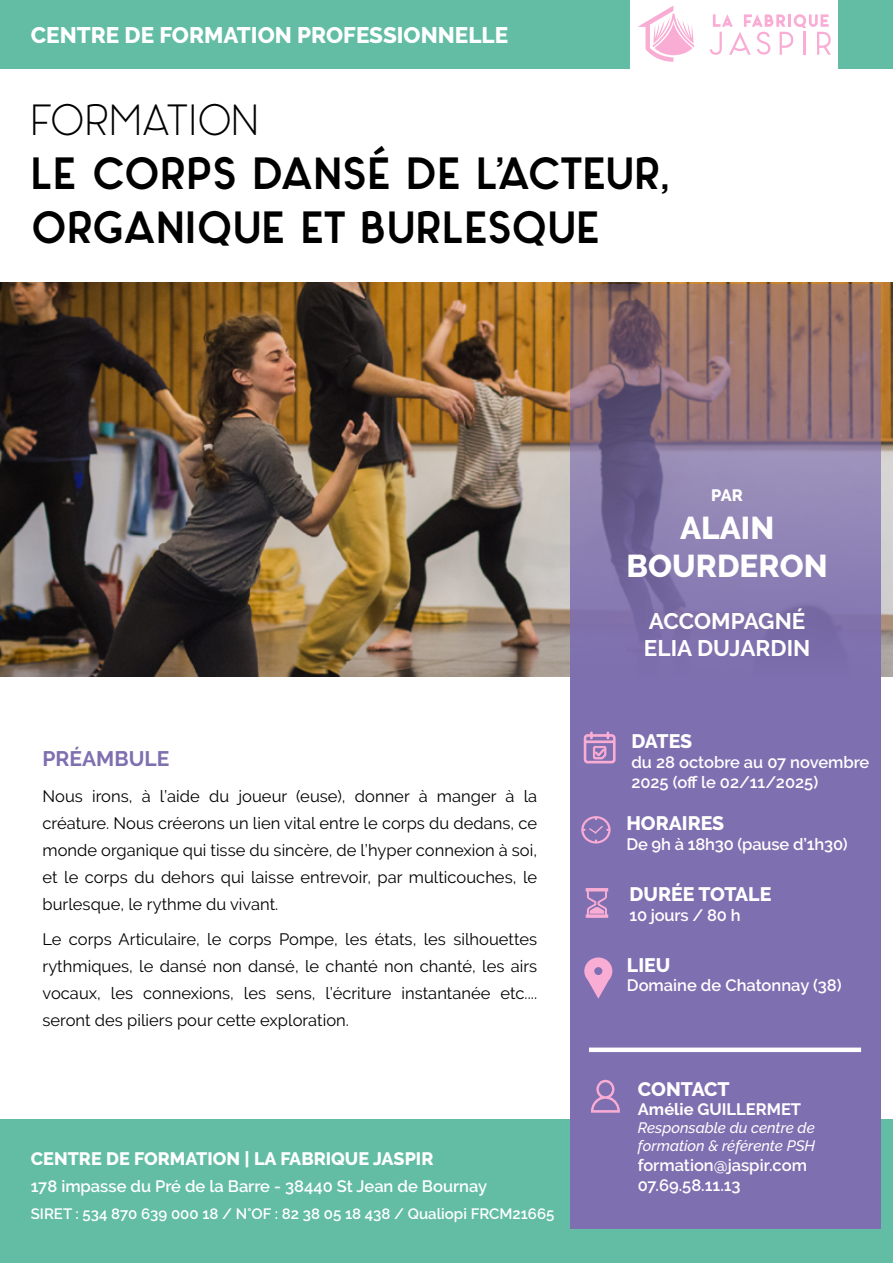
<style>
.page{position:relative;width:893px;height:1263px;background:#fff}
.page>*{position:absolute;margin:0;border:0;box-sizing:border-box;transform-origin:0 0}
.t1{font:700 45px/54px "Panama";color:#000}
.t2{font:300 43.5px "Panama";letter-spacing:-.02em;color:#000}
.t3{font:800 31.5px/37.8px "Raleway";color:#fff;text-align:center}
.t4{font:800 22.5px "Raleway";color:#fff}
.t5{font:700 22.5px/27px "Raleway";color:#fff}
.t6{font:700 21px "Raleway";color:#7e6fb0}
.t7{font:800 19.5px "Raleway";color:#fff}
.t8{font:800 18px "Raleway";color:#fff}
.t9{font:16.5px/27px "Raleway";color:#000;text-align:justify}
.t10{font:600 16.5px/19.8px "Raleway";color:#fff}
.t11{font:700 16.5px "Raleway";color:#fff}
.t12{font:800 16.5px "Raleway";color:#fff}
.t13{font:600 15px "Raleway";color:#fff}
.t14{font:italic 500 15px/18px "Raleway";color:#fff}
</style>
<div class="page">
<img style="left:0;top:283px;width:893px;height:394px">
<div style="left:0;top:1119px;width:893px;height:144px;background:#62bda4"></div>
<svg style="left:570px;top:285px;width:310px;height:944px;background:#8371a3"></svg>
<svg style="left:583px;top:731px;width:33px;height:33px"></svg>
<div style="left:0;top:0;width:629px;height:68px;background:#62bda4"></div>
<div style="left:839px;top:0;width:54px;height:68px;background:#62bda4"></div>
<svg style="left:638px;top:6px;width:56px;height:56px"></svg>
<svg style="left:710px;top:14px;width:121px;height:41px"></svg>
<div style="left:589px;top:1047px;width:272px;height:5px;background:#fff"></div>
<svg style="left:591px;top:1080px;width:29px;height:33px"></svg>
<svg style="left:584px;top:957px;width:28px;height:42px"></svg>
<svg style="left:586px;top:888px;width:22px;height:30px"></svg>
<svg style="left:581px;top:816px;width:30px;height:27px"></svg>
<h3 class="t4" style="left:31px;top:22px;width:479px">CENTRE DE FORMATION PROFESSIONNELLE</h3>
<h2 class="t2" style="left:31px;top:93px;width:229px">FORMATION</h2>
<h1 class="t1" style="left:31px;top:145px;width:639px">LE CORPS DANSÉ DE L’ACTEUR,<br>ORGANIQUE ET BURLESQUE</h1>
<p class="t6" style="left:43px;top:747px;width:128px">PRÉAMBULE</p>
<p class="t9" style="left:43px;top:782px;width:496px">Nous irons, à l’aide du joueur (euse), donner à manger à la créature. Nous créerons un lien vital entre le corps du dedans, ce monde organique qui tisse du sincère, de l’hyper connexion à soi, et le corps du dehors qui laisse entrevoir, par multicouches, le burlesque, le rythme du vivant.</p>
<p class="t9" style="left:43px;top:926px;width:496px">Le corps Articulaire, le corps Pompe, les états, les silhouettes rythmiques, le dansé non dansé, le chanté non chanté, les airs vocaux, les connexions, les sens, l’écriture instantanée etc.... seront des piliers pour cette exploration.</p>
<p class="t8" style="left:31px;top:1148px;width:404px">CENTRE DE FORMATION | LA FABRIQUE JASPIR</p>
<p class="t10" style="left:31px;top:1176px;width:458px">178 impasse du Pré de la Barre - 38440 St Jean de Bournay</p>
<p class="t13" style="left:31px;top:1205px;width:525px">SIRET : 534 870 639 000 18 / N°OF : 82 38 05 18 438 / Qualiopi FRCM21665</p>
<p class="t12" style="left:711px;top:486px;width:33px">PAR</p>
<h3 class="t3" style="left:627px;top:509px;width:203px">ALAIN<br>BOURDERON</h3>
<h3 class="t5" style="left:644px;top:608px;width:168px">ACCOMPAGNÉ<br>ELIA DUJARDIN</h3>
<p class="t7" style="left:631px;top:730px;width:62px">DATES</p>
<p class="t10" style="left:631px;top:752px;width:240px">du 28 octobre au 07 novembre<br>2025 (off le 02/11/2025)</p>
<p class="t7" style="left:626px;top:812px;width:99px">HORAIRES</p>
<p class="t10" style="left:626px;top:834px;width:223px">De 9h à 18h30 (pause d’1h30)</p>
<p class="t7" style="left:629px;top:883px;width:143px">DURÉE TOTALE</p>
<p class="t10" style="left:629px;top:905px;width:113px">10 jours / 80 h</p>
<p class="t7" style="left:627px;top:954px;width:45px">LIEU</p>
<p class="t10" style="left:627px;top:976px;width:216px">Domaine de Chatonnay (38)</p>
<p class="t7" style="left:638px;top:1077px;width:93px">CONTACT</p>
<p class="t11" style="left:638px;top:1100px;width:165px">Amélie GUILLERMET</p>
<p class="t14" style="left:638px;top:1119px;width:179px">Responsable du centre de formation &amp; référente PSH</p>
<p class="t10" style="left:638px;top:1155px;width:171px">formation@jaspir.com<br>07.69.58.11.13</p>
</div>
